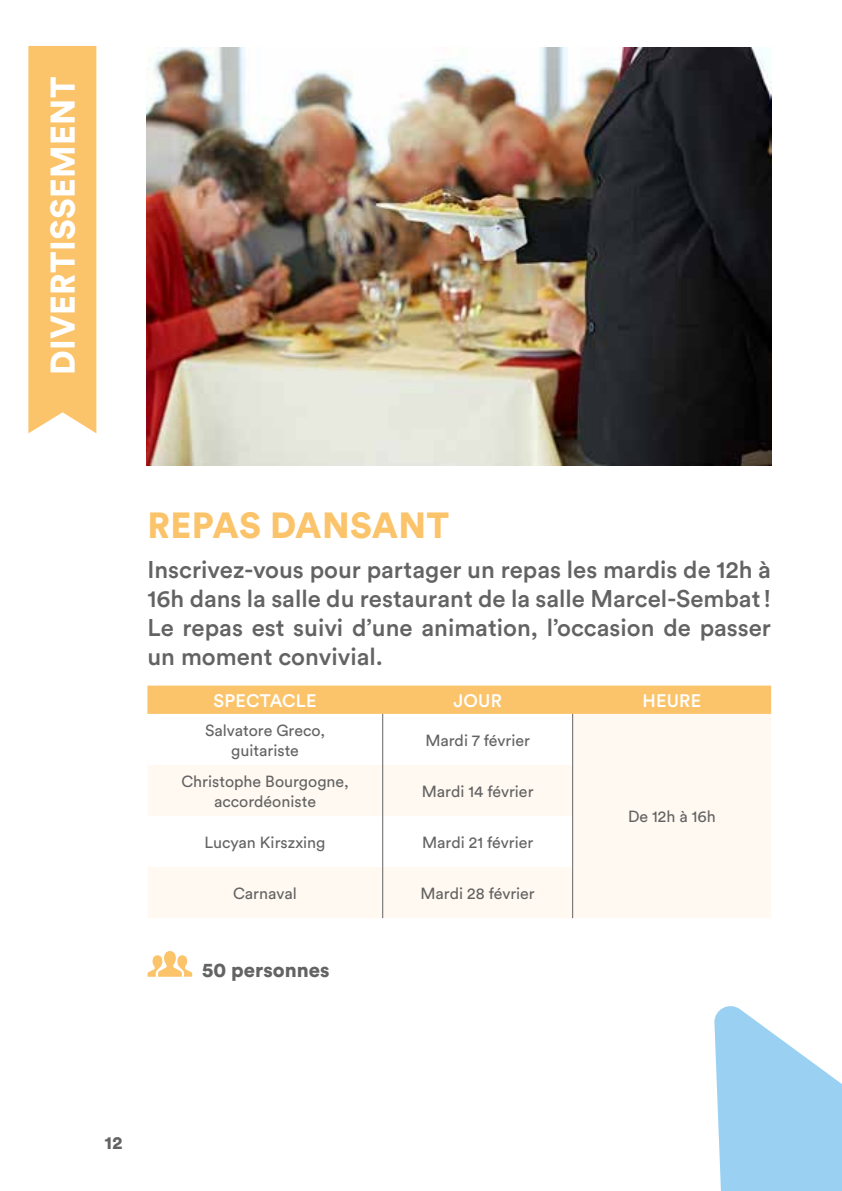
<style>
.page{position:relative;width:842px;height:1191px;background:#fff}
.page>*{position:absolute;margin:0;border:0;box-sizing:border-box;transform-origin:0 0}
.t1{font:900 36px "Circular Std";letter-spacing:.01em;color:#fbc36a}
.t2{font:900 34px "Circular Std";letter-spacing:.01em;color:#fff}
.t3{font:500 24px/28.8px "Circular Std";color:#646363;text-align:justify}
.t4{font:900 20.2px "Circular Std";color:#646363}
.t5{font:500 18px "Circular Std";letter-spacing:.01em;color:#fff}
.t6{font:900 18px "Circular Std";color:#646363}
.t7{font:16px/19.2px "Circular Std";color:#646363;text-align:center}
</style>
<div class="page">
<div style="left:28px;top:46px;width:68px;height:387px;background:#fbc36a"></div>
<svg style="left:147px;top:685px;width:624px;height:29px;background:#fbc46d"></svg>
<svg style="left:148px;top:714px;width:623px;height:204px;fill:#fff9f2"></svg>
<hr style="left:382px;top:714px;width:1px;height:51px;background:#646363">
<hr style="left:572px;top:714px;width:1px;height:51px;background:#646363">
<hr style="left:382px;top:816px;width:1px;height:51px;background:#646363">
<hr style="left:572px;top:816px;width:1px;height:51px;background:#646363">
<hr style="left:382px;top:765px;width:1px;height:51px;background:#646363">
<hr style="left:572px;top:765px;width:1px;height:51px;background:#646363">
<hr style="left:382px;top:867px;width:1px;height:51px;background:#646363">
<hr style="left:572px;top:867px;width:1px;height:51px;background:#646363">
<svg style="left:147px;top:951px;width:46px;height:25px"></svg>
<img style="left:146px;top:48px;width:625px;height:417px">
<svg style="left:714px;top:1006px;width:128px;height:185px"></svg>
<h2 class="t2" style="left:40px;top:375px;width:300px;rotate:-90deg">DIVERTISSEMENT</h2>
<h1 class="t1" style="left:148px;top:501px;width:303px">REPAS DANSANT</h1>
<p class="t3" style="left:147px;top:555px;width:625px">Inscrivez-vous pour partager un repas les mardis de 12h à 16h dans la salle du restaurant de la salle Marcel-Sembat!<br>Le repas est suivi d’une animation, l’occasion de passer un moment convivial.</p>
<p class="t5" style="left:213px;top:689px;width:105px">SPECTACLE</p>
<p class="t5" style="left:453px;top:689px;width:50px">JOUR</p>
<p class="t5" style="left:643px;top:689px;width:60px">HEURE</p>
<p class="t7" style="left:205px;top:721px;width:122px">Salvatore Greco, guitariste</p>
<p class="t7" style="left:425px;top:730px;width:106px">Mardi 7 février</p>
<p class="t7" style="left:181px;top:772px;width:169px">Christophe Bourgogne, accordéoniste</p>
<p class="t7" style="left:422px;top:781px;width:113px">Mardi 14 février</p>
<p class="t7" style="left:205px;top:832px;width:122px">Lucyan Kirszxing</p>
<p class="t7" style="left:422px;top:832px;width:113px">Mardi 21 février</p>
<p class="t7" style="left:233px;top:883px;width:65px">Carnaval</p>
<p class="t7" style="left:421px;top:883px;width:116px">Mardi 28 février</p>
<p class="t4" style="left:202px;top:956px;width:129px">50 personnes</p>
<p class="t7" style="left:628px;top:807px;width:89px">De 12h à 16h</p>
<p class="t6" style="left:105px;top:1131px;width:19px">12</p>
</div>
